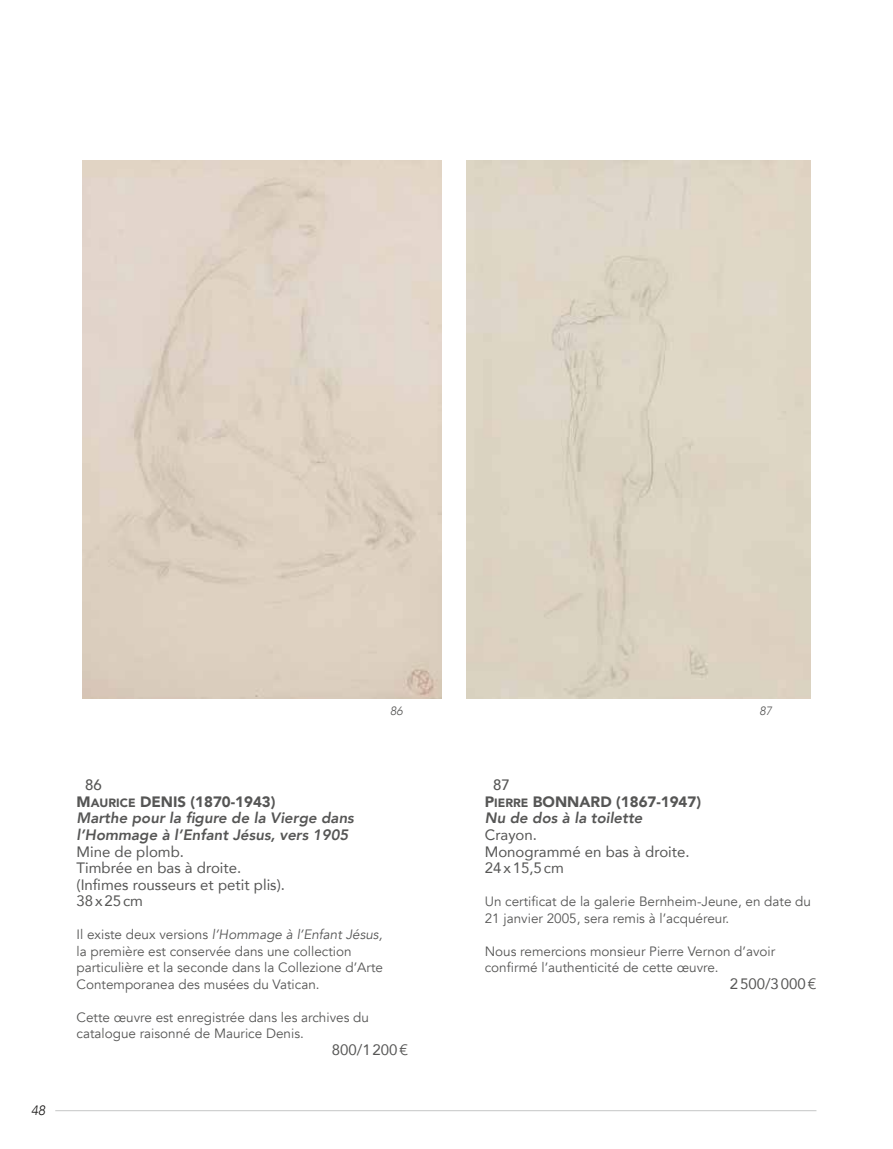
<style>
.page{position:relative;width:893px;height:1149px;background:#fff}
.page>*{position:absolute;margin:0;border:0;box-sizing:border-box;transform-origin:0 0}
.t1{font:15px/16.5px "Avenir";color:#565655}
.t2{font:italic 800 15px/16.5px "Avenir";color:#565655}
.t3{font:15px "Avenir Black SC800";color:#565655}
.t4{font:500 15px "Avenir";color:#565655}
.t5{font:13.5px/16.5px "Avenir";color:#565655}
.t6{font:italic 300 13.5px "Avenir";color:#181716}
.t7{font:italic 300 12px "Avenir";color:#565655}
.s1{font-size:12px}
.s2{font-style:italic}
</style>
<div class="page">
<hr style="left:55px;top:1109px;width:761px;height:1px;background:#c5c6c6">
<div style="left:466px;top:161px;width:344px;height:537px;background:#ddd5c4"></div>
<p class="t6" style="left:31px;top:1102px;width:16px">48</p>
<p class="t7" style="left:390px;top:703px;width:14px">86</p>
<p class="t7" style="left:760px;top:703px;width:14px">87</p>
<p class="t4" style="left:85px;top:772px;width:18px">86</p>
<p class="t3" style="left:77px;top:788px;width:74px">M<span class="s1">AURICE</span> DENIS</p>
<p class="t3" style="left:191px;top:788px;width:86px">(1870-1943)</p>
<p class="t2" style="left:77px;top:809px;width:279px">Marthe pour la figure de la Vierge dans l’Hommage à l’Enfant Jésus, vers 1905</p>
<p class="t1" style="left:77px;top:842px;width:210px">Mine de plomb.<br>Timbrée en bas à droite. (Infimes rousseurs et petit plis).<br>38x25cm</p>
<p class="t5" style="left:77px;top:926px;width:308px">Il existe deux versions <span class="s2">l’Hommage à l’Enfant Jésus, </span>la première est conservée dans une collection particulière et la seconde dans la Collezione d’Arte Contemporanea des musées du Vatican.</p>
<p class="t5" style="left:77px;top:1008px;width:294px">Cette œuvre est enregistrée dans les archives du catalogue raisonné de Maurice Denis.</p>
<p class="t1" style="left:332px;top:1040px;width:78px">800/1200€</p>
<p class="t4" style="left:493px;top:772px;width:18px">87</p>
<p class="t3" style="left:485px;top:788px;width:61px">P<span class="s1">IERRE</span> BONNARD</p>
<p class="t3" style="left:616px;top:788px;width:86px">(1867-1947)</p>
<p class="t2" style="left:485px;top:809px;width:159px">Nu de dos à la toilette</p>
<p class="t1" style="left:485px;top:825px;width:206px">Crayon.<br>Monogrammé en bas à droite.<br>24x15,5cm</p>
<p class="t5" style="left:485px;top:893px;width:328px">Un certificat de la galerie Bernheim-Jeune, en date du<br>21 janvier 2005, sera remis à l’acquéreur.</p>
<p class="t5" style="left:485px;top:942px;width:292px">Nous remercions monsieur Pierre Vernon d’avoir confirmé l’authenticité de cette œuvre.</p>
<p class="t1" style="left:730px;top:974px;width:88px">2500/3000€</p>
</div>
